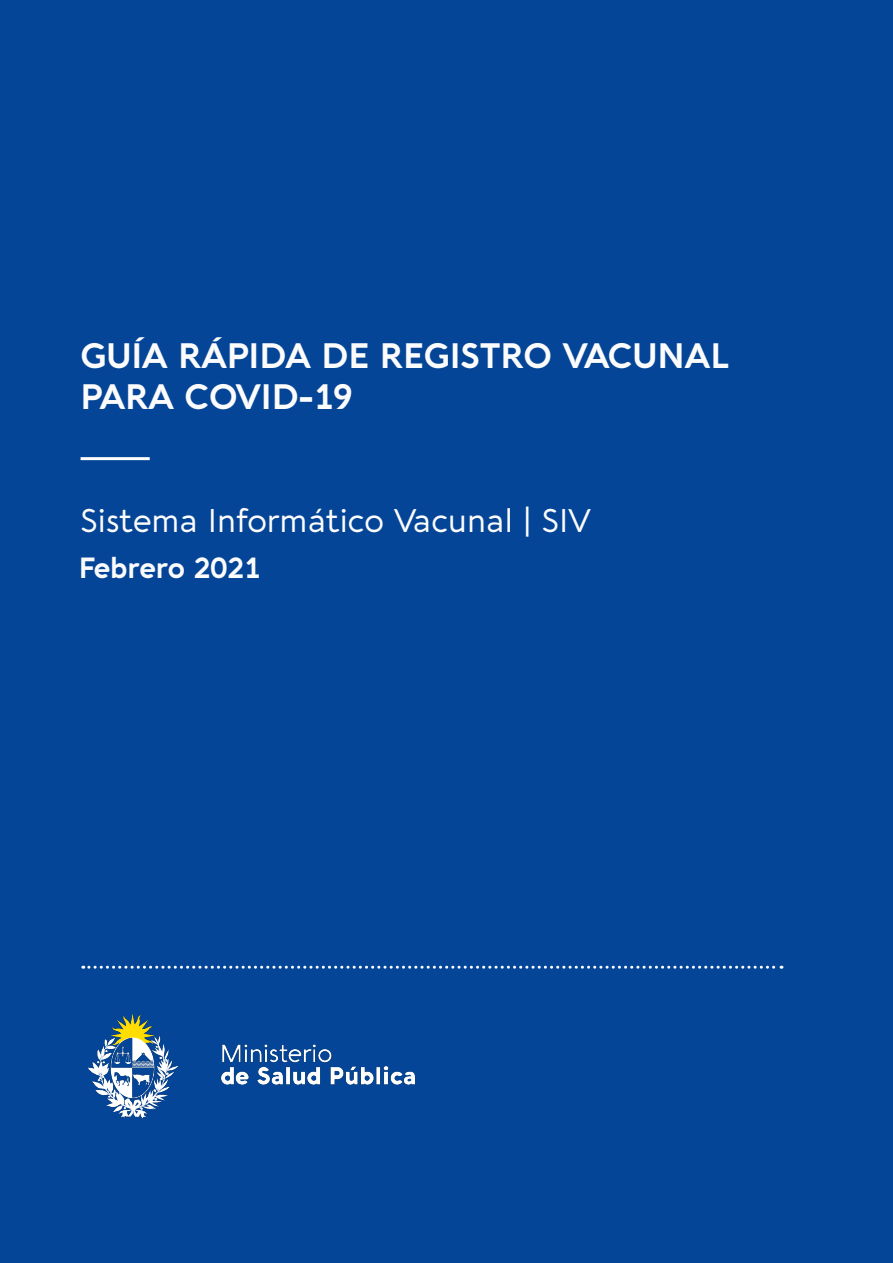
<style>
.page{position:relative;width:893px;height:1263px;background:#044597}
.page>*{position:absolute;margin:0;border:0;box-sizing:border-box;transform-origin:0 0}
.t1{font:700 34.5px "Aquawax Pro";color:#fcfcfc}
.t2{font:32.25px "Aquawax Pro";color:#fcfcfc}
.t3{font:700 28.5px "Aquawax Pro";color:#fcfcfc}
</style>
<div class="page">
<hr style="left:81px;top:457px;width:69px;height:3px;background:#fff">
<img style="left:87px;top:1013px;width:329px;height:106px">
<svg style="left:83px;top:966px;width:699px;height:3px"></svg>
<p class="t1" style="left:81px;top:330px;width:650px">GUÍA RÁPIDA DE REGISTRO VACUNAL</p>
<p class="t1" style="left:81px;top:371px;width:274px">PARA COVID-19</p>
<p class="t2" style="left:81px;top:497px;width:512px">Sistema Informático Vacunal | SIV</p>
<p class="t3" style="left:79px;top:546px;width:183px">Febrero 2021</p>
</div>
